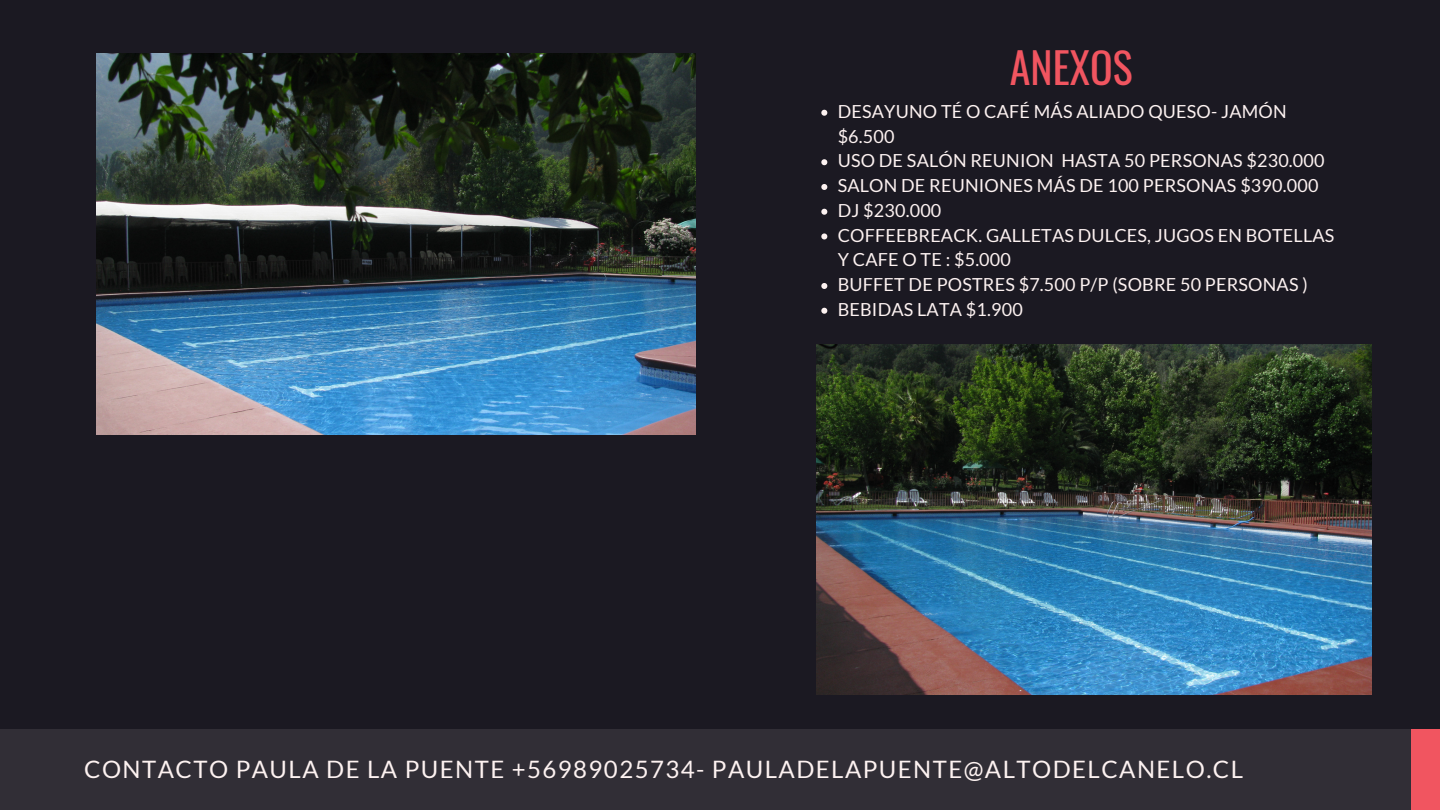
<style>
.page{position:relative;width:1440px;height:810px;background:#1b1922}
.page>*{position:absolute;margin:0;border:0;box-sizing:border-box;transform-origin:0 0}
.t1{font:42px "Oswald";color:#f15560}
.t2{font:24px "Lato";letter-spacing:.06em;color:#fdf2f1}
.t3{font:18px/24.8px "Lato";letter-spacing:.01em;color:#fdf2f1}
</style>
<div class="page">
<div style="left:0;top:729px;width:1440px;height:81px;background:#312e36"></div>
<div style="left:1412px;top:729px;width:28px;height:81px;background:#f15560"></div>
<img style="left:96px;top:53px;width:599px;height:381px">
<img style="left:816px;top:345px;width:555px;height:349px">
<svg style="left:821px;top:110px;width:6px;height:6px"></svg>
<svg style="left:821px;top:159px;width:6px;height:6px"></svg>
<svg style="left:821px;top:184px;width:6px;height:6px"></svg>
<svg style="left:821px;top:209px;width:6px;height:6px"></svg>
<svg style="left:821px;top:233px;width:6px;height:6px"></svg>
<svg style="left:821px;top:283px;width:6px;height:6px"></svg>
<svg style="left:821px;top:308px;width:6px;height:6px"></svg>
<p class="t1" style="left:1010px;top:35px;width:124px">ANEXOS</p>
<p class="t3" style="left:838px;top:99px;width:450px">DESAYUNO TÉ O CAFÉ MÁS ALIADO QUESO- JAMÓN $6.500</p>
<p class="t3" style="left:838px;top:148px;width:488px">USO DE SALÓN REUNION HASTA 50 PERSONAS $230.000</p>
<p class="t3" style="left:838px;top:173px;width:482px">SALON DE REUNIONES MÁS DE 100 PERSONAS $390.000</p>
<p class="t3" style="left:838px;top:198px;width:105px">DJ $230.000</p>
<p class="t3" style="left:838px;top:222px;width:498px">COFFEEBREACK. GALLETAS DULCES, JUGOS EN BOTELLAS<br>Y CAFE O TE : $5.000</p>
<p class="t3" style="left:838px;top:272px;width:472px">BUFFET DE POSTRES $7.500 P/P (SOBRE 50 PERSONAS )</p>
<p class="t3" style="left:838px;top:297px;width:187px">BEBIDAS LATA $1.900</p>
<p class="t2" style="left:84px;top:754px;width:1160px">CONTACTO PAULA DE LA PUENTE +56989025734- PAULADELAPUENTE@ALTODELCANELO.CL</p>
</div>
